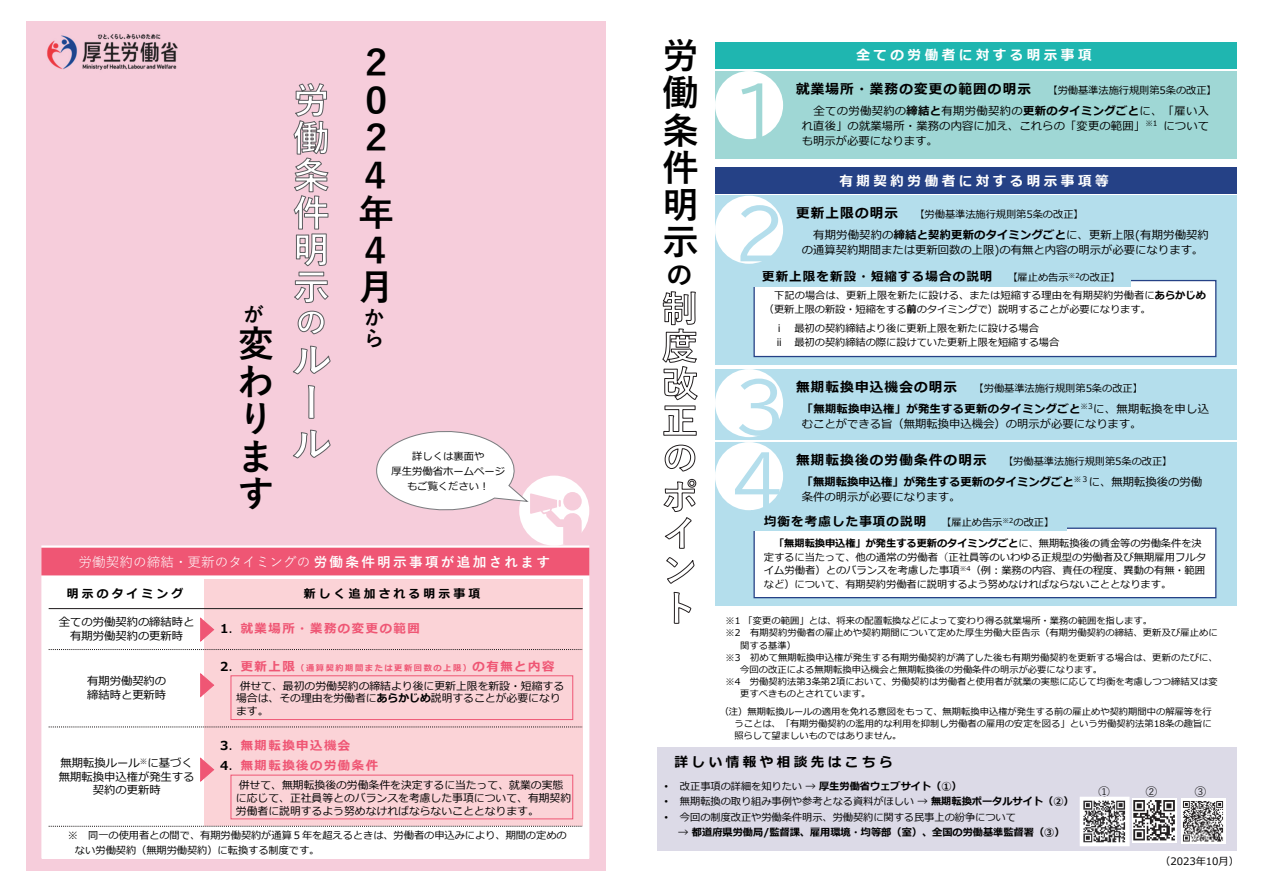
<style>
.page{position:relative;width:1263px;height:893px;background:#fff}
.page>*{position:absolute;margin:0;border:0;box-sizing:border-box;transform-origin:0 0}
.t1{font:68.1px "BIZ UDP Gothic";color:#b4deec}
.t2{font:68.1px "BIZ UDP Gothic";color:#9fd7d5}
.t3{font:700 36.3px/37.3px "Yu Gothic";color:#000}
.t4{font:700 27.3px "Yu Gothic";color:#000}
.t5{font:700 20.4px/21.5px "Yu Gothic";color:#000}
.t6{font:13.65px "Yu Gothic";color:#fff}
.t7{font:700 13.65px "Meiryo";letter-spacing:.25em;color:#fff}
.t8{font:700 13.65px "Meiryo";letter-spacing:.25em;color:#000}
.t9{font:700 12.45px "Meiryo";letter-spacing:.09em;color:#000}
.t10{font:700 12.3px/20.7px "Meiryo";letter-spacing:.125em;color:#ef5674}
.t11{font:700 11.85px "Meiryo";letter-spacing:.265em;color:#000}
.t12{font:11.4px/13.6px "Meiryo";color:#000;text-align:center}
.t13{font:700 11.4px/15px "Meiryo";letter-spacing:.01em;color:#000}
.t14{font:700 11.4px "Meiryo";letter-spacing:.03em;color:#000}
.t15{font:11.4px "Yu Gothic";color:#000}
.t16{font:10.8px/12.3px "Meiryo";color:#000}
.t17{font:10.35px/14.9px "Meiryo";color:#000;text-align:center}
.t18{font:10.2px/13.5px "Meiryo";letter-spacing:-.005em;color:#000}
.t19{font:700 10.2px "Meiryo";letter-spacing:-.005em;color:#000}
.t20{font:9.3px/12.3px "Meiryo";color:#000;text-align:justify}
.t21{font:700 8.25px "Meiryo";letter-spacing:.185em;color:#ef5674}
.s1{font-weight:700}
.s2{color:#000}
.s3{font-weight:400;color:#000}
.s4{font-size:12.3px;color:#000}
.s5{font-weight:400;font-size:12.3px;color:#000}
.s6{font-size:12.3px}
.s7{font-weight:700;font-size:13.65px}
.s8{font-weight:400;font-size:10.2px}
.s9{font-weight:400}
.s10{font-size:10.2px}
.s11{font-family:"Yu Gothic"}
.s12{font-size:10.35px}
.s13{font-family:"Arial";font-weight:400}
.s14{font-family:"Arial"}
</style>
<div class="page">
<div style="left:26px;top:22px;width:579px;height:849px;background:#f6cddb"></div>
<div style="left:42px;top:546px;width:547px;height:312px;background:#fff"></div>
<svg style="left:293px;top:83px;width:36px;height:220px"></svg>
<svg style="left:297px;top:310px;width:28px;height:25px"></svg>
<svg style="left:292px;top:345px;width:39px;height:114px"></svg>
<img style="left:47px;top:34px;width:131px;height:36px">
<div style="left:42px;top:548px;width:547px;height:27px;background:#ef5674"></div>
<div style="left:205px;top:579px;width:378px;height:247px;background:#fbd3d7"></div>
<hr style="left:49px;top:608px;width:534px;height:1px;background:#231f20">
<svg style="left:49px;top:649px;width:534px;height:1px"></svg>
<svg style="left:49px;top:726px;width:534px;height:1px"></svg>
<svg style="left:49px;top:826px;width:534px;height:1px"></svg>
<svg style="left:200px;top:617px;width:15px;height:26px"></svg>
<svg style="left:200px;top:672px;width:15px;height:27px"></svg>
<svg style="left:200px;top:757px;width:15px;height:26px"></svg>
<div style="left:519px;top:476px;width:70px;height:70px;background:#fff;border-radius:50%"></div>
<svg style="left:376px;top:431px;width:206px;height:113px"></svg>
<svg style="left:230px;top:675px;width:343px;height:144px"></svg>
<svg style="left:662px;top:291px;width:36px;height:333px"></svg>
<div style="left:716px;top:369px;width:521px;height:70px;background:#b4deec"></div>
<div style="left:715px;top:369px;width:68px;height:68px;background:#fff;border-radius:50%"></div>
<div style="left:715px;top:71px;width:521px;height:88px;background:#9fd7d5"></div>
<div style="left:715px;top:71px;width:68px;height:68px;background:#fff;border-radius:50%"></div>
<div style="left:715px;top:42px;width:521px;height:27px;background:#1fb6b0"></div>
<div style="left:715px;top:167px;width:521px;height:27px;background:#254186"></div>
<div style="left:657px;top:747px;width:579px;height:104px;background:#dcdae7"></div>
<div style="left:716px;top:196px;width:521px;height:169px;background:#b4deec"></div>
<div style="left:715px;top:196px;width:68px;height:68px;background:#fff;border-radius:50%"></div>
<div style="left:716px;top:442px;width:521px;height:164px;background:#b4deec"></div>
<div style="left:754px;top:528px;width:462px;height:70px;background:#fff"></div>
<div style="left:715px;top:442px;width:68px;height:68px;background:#fff;border-radius:50%"></div>
<div style="left:753px;top:528px;width:463px;height:70px;border:1px solid #254186"></div>
<div style="left:751px;top:511px;width:316px;height:20px;background:#b4deec"></div>
<div style="left:754px;top:280px;width:462px;height:76px;background:#fff"></div>
<div style="left:753px;top:280px;width:463px;height:77px;border:1px solid #254186"></div>
<div style="left:751px;top:266px;width:380px;height:20px;background:#b4deec"></div>
<img style="left:1133px;top:798px;width:43px;height:45px">
<img style="left:1182px;top:799px;width:44px;height:44px">
<img style="left:1080px;top:797px;width:49px;height:49px">
<p class="t3" style="left:358px;top:45px;width:36px">２<br>０<br>２<br>４年<br>４⽉</p>
<p class="t5" style="left:243px;top:304px;width:21px">が</p>
<p class="t5" style="left:364px;top:307px;width:21px">から</p>
<p class="t3" style="left:238px;top:326px;width:36px">変わります</p>
<p class="t17" style="left:392px;top:449px;width:115px">詳しくは裏⾯や<br>厚⽣労働省ホームページもご覧ください︕</p>
<p class="t6" style="left:78px;top:550px;width:473px">労働契約の締結・更新のタイミングの<span class="s1">労働条件明⽰事項が追加されます</span></p>
<p class="t11" style="left:67px;top:585px;width:118px">明⽰のタイミング</p>
<p class="t11" style="left:304px;top:585px;width:178px">新しく追加される明⽰事項</p>
<p class="t10" style="left:220px;top:619px;width:201px"><span class="s2">1</span><span class="s3">．</span>就業場所・業務の変更の範囲</p>
<p class="t12" style="left:59px;top:616px;width:137px">全ての労働契約の締結時と有期労働契約の更新時</p>
<p class="t12" style="left:87px;top:675px;width:81px;text-align:left">有期労働契約の締結時と更新時</p>
<p class="t21" style="left:220px;top:662px;width:336px"><span class="s4">2</span><span class="s5">．</span><span class="s6">更新上限</span>（通算契約期間または更新回数の上限）<span class="s6">の有無と内容</span></p>
<p class="t16" style="left:236px;top:680px;width:330px;text-indent:4px">併せて、最初の労働契約の締結より後に更新上限を新設・短縮する場合は、その理由を労働者に<span class="s1">あらかじめ</span>説明することが必要になります。</p>
<p class="t10" style="left:220px;top:735px;width:160px"><span class="s2">3</span><span class="s3">．</span>無期転換申込機会<br><span class="s2">4</span><span class="s3">．</span>無期転換後の労働条件</p>
<p class="t16" style="left:236px;top:779px;width:337px;line-height:13px">併せて、無期転換後の労働条件を決定するに当たって、就業の実態に応じて、正社員等とのバランスを考慮した事項について、有期契約労働者に説明するよう努めなければならないこととなります。</p>
<p class="t12" style="left:59px;top:757px;width:137px">無期転換ルール<sup>※</sup>に基づく無期転換申込権が発⽣する契約の更新時</p>
<p class="t18" style="left:75px;top:829px;width:493px;line-height:14.7px;text-indent:-7px">※ 同⼀の使⽤者との間で、有期労働契約が通算５年を超えるときは、労働者の申込みにより、期間の定めのない労働契約（無期労働契約）に転換する制度です。</p>
<p class="t3" style="left:663px;top:38px;width:37px;text-align:justify">労働条件明⽰</p>
<p class="t4" style="left:666px;top:260px;width:26px">の</p>
<p class="t2" style="left:735px;top:78px;width:44px">１</p>
<p class="t1" style="left:734px;top:200px;width:53px">2</p>
<p class="t7" style="left:856px;top:45px;width:237px">全ての労働者に対する明⽰事項</p>
<p class="t18" style="left:796px;top:84px;width:422px"><span class="s7">就業場所・業務の変更の範囲の明⽰</span> 【労働基準法施⾏規則第5条の改正】</p>
<p class="t12" style="left:802px;top:104px;width:409px;line-height:15px;text-align:right">全ての労働契約の<span class="s1">締結と</span>有期労働契約の<span class="s1">更新のタイミングごと</span>に、「雇い⼊れ直後」の就業場所・業務の内容に加え、これらの「変更の範囲」<sup>※1</sup> について</p>
<p class="t12" style="left:802px;top:134px;width:137px">も明⽰が必要になります。</p>
<p class="t7" style="left:839px;top:171px;width:271px">有期契約労働者に対する明⽰事項等</p>
<p class="t18" style="left:796px;top:208px;width:289px"><span class="s7">更新上限の明⽰</span> 【労働基準法施⾏規則第5条の改正】</p>
<p class="t12" style="left:813px;top:229px;width:397px">有期労働契約の<span class="s1">締結と契約更新のタイミングごと</span>に、更新上限(有期労働契約</p>
<p class="t12" style="left:802px;top:244px;width:403px">の通算契約期間または更新回数の上限)の有無と内容の明⽰が必要になります。</p>
<p class="t9" style="left:762px;top:268px;width:360px">更新上限を新設・短縮する場合の説明 <span class="s8">【雇⽌め告⽰</span><sup>※2</sup><span class="s8">の改正】</span></p>
<p class="t18" style="left:764px;top:289px;width:444px;text-indent:10px">下記の場合は、更新上限を新たに設ける、または短縮する理由を有期契約労働者に<span class="s1">あらかじめ</span>（更新上限の新設・短縮をする<span class="s1">前</span>のタイミングで）説明することが必要になります。</p>
<p class="t18" style="left:774px;top:322px;width:287px">ⅰ 最初の契約締結より後に更新上限を新たに設ける場合<br>ⅱ 最初の契約締結の際に設けていた更新上限を短縮する場合</p>
<p class="t1" style="left:734px;top:373px;width:53px">3</p>
<p class="t18" style="left:796px;top:382px;width:348px"><span class="s7">無期転換申込機会の明⽰</span> 【労働基準法施⾏規則第5条の改正】</p>
<p class="t14" style="left:802px;top:401px;width:409px">「無期転換申込権」が発⽣する更新のタイミングごと<sup>※3</sup><span class="s9">に、無期転換を申し込</span></p>
<p class="t12" style="left:802px;top:417px;width:341px">むことができる旨（無期転換申込機会）の明⽰が必要になります。</p>
<p class="t1" style="left:732px;top:446px;width:53px">4</p>
<p class="t9" style="left:764px;top:513px;width:292px">均衡を考慮した事項の説明 <span class="s8">【雇⽌め告⽰</span><sup>※2</sup><span class="s8">の改正】</span></p>
<p class="t18" style="left:796px;top:455px;width:378px"><span class="s7">無期転換後の労働条件の明⽰</span> 【労働基準法施⾏規則第5条の改正】</p>
<p class="t13" style="left:802px;top:475px;width:402px">「無期転換申込権」が発⽣する更新のタイミングごと<sup>※３</sup><span class="s9">に、無期転換後の労働条件の明⽰が必要になります。</span></p>
<p class="t19" style="left:774px;top:536px;width:429px">「無期転換申込権」が発⽣する更新のタイミングごと<span class="s9">に、無期転換後の賃⾦等の労働条件を決</span></p>
<p class="t17" style="left:764px;top:550px;width:444px"><span class="s10">定するに当たって、</span>他の通常の労働者<span class="s11">（</span>正社員等のいわゆる正規型の労働者及び無期雇⽤フルタ</p>
<p class="t18" style="left:764px;top:564px;width:443px"><span class="s12">イム労働者）とのバランスを考慮した事項</span><sup>※4</sup>（例︓業務の内容、責任の程度、異動の有無・範囲など）について、有期契約労働者に説明するよう努めなければならないこととなります。</p>
<p class="t20" style="left:725px;top:615px;width:428px">※1 「変更の範囲」とは、将来の配置転換などによって変わり得る就業場所・業務の範囲を指します。</p>
<p class="t20" style="left:725px;top:627px;width:494px">※2 有期契約労働者の雇⽌めや契約期間について定めた厚⽣労働⼤⾂告⽰（有期労働契約の締結、更新及び雇⽌めに</p>
<p class="t20" style="left:740px;top:639px;width:57px">関する基準）</p>
<p class="t20" style="left:725px;top:652px;width:494px">※3 初めて無期転換申込権が発⽣する有期労働契約が満了した後も有期労働契約を更新する場合は、更新のたびに、</p>
<p class="t20" style="left:740px;top:664px;width:363px">今回の改正による無期転換申込機会と無期転換後の労働条件の明⽰が必要になります。</p>
<p class="t20" style="left:725px;top:676px;width:494px">※4 労働契約法第3条第2項において、労働契約は労働者と使⽤者が就業の実態に応じて均衡を考慮しつつ締結⼜は変</p>
<p class="t20" style="left:740px;top:688px;width:132px">更すべきものとされています。</p>
<p class="t20" style="left:734px;top:706px;width:479px;text-indent:-15px">（注）無期転換ルールの適⽤を免れる意図をもって、無期転換申込権が発⽣する前の雇⽌めや契約期間中の解雇等を⾏うことは、「有期労働契約の濫⽤的な利⽤を抑制し労働者の雇⽤の安定を図る」という労働契約法第18条の趣旨に照らして望ましいものではありません。</p>
<p class="t8" style="left:675px;top:752px;width:220px">詳しい情報や相談先はこちら</p>
<p class="t19" style="left:664px;top:779px;width:299px"><span class="s13">•</span> <span class="s9">改正事項の詳細を知りたい →</span> 厚⽣労働省ウェブサイト（①）</p>
<p class="t18" style="left:664px;top:795px;width:411px"><span class="s14">•</span> 無期転換の取り組み事例や参考となる資料がほしい → <span class="s1">無期転換ポータルサイト（②）</span></p>
<p class="t18" style="left:664px;top:811px;width:353px"><span class="s14">•</span> 今回の制度改正や労働条件明⽰、労働契約に関する⺠事上の紛争について</p>
<p class="t19" style="left:678px;top:825px;width:388px"><span class="s9">→</span> 都道府県労働局/監督課、雇⽤環境・均等部（室）、全国の労働基準監督署（③）</p>
<p class="t15" style="left:1098px;top:781px;width:13px">①</p>
<p class="t15" style="left:1146px;top:781px;width:13px">②</p>
<p class="t15" style="left:1195px;top:781px;width:13px">③</p>
<p class="t18" style="left:1160px;top:855px;width:80px">（2023年10⽉）</p>
</div>
